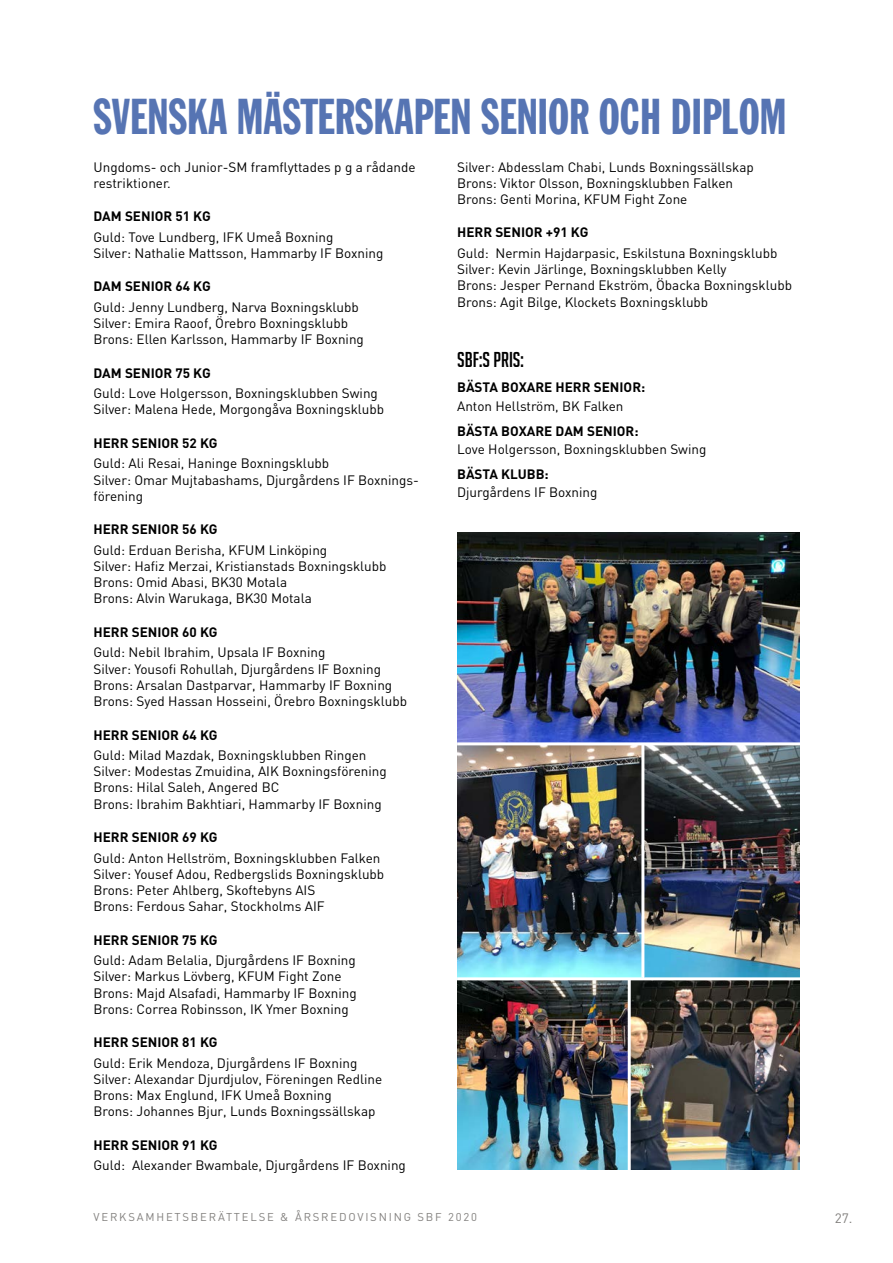
<style>
.page{position:relative;width:893px;height:1263px;background:#fff}
.page>*{position:absolute;margin:0;border:0;box-sizing:border-box;transform-origin:0 0}
.t1{font:49.5px "Franklin Gothic Extra Cond";color:#5674b3}
.t2{font:21px "Big Noodle Titling";color:#000}
.t3{font:13.5px/16.2px "DIN";color:#000}
.t4{font:700 13.5px "DIN";color:#000}
.t5{font:13.5px "DIN";color:#83817f}
.t6{font:11.25px "DIN";letter-spacing:.16em;color:#83817f}
</style>
<div class="page">
<img style="left:457px;top:980px;width:342px;height:189px">
<img style="left:644px;top:745px;width:155px;height:232px">
<img style="left:457px;top:533px;width:342px;height:209px">
<img style="left:457px;top:745px;width:184px;height:232px">
<hr style="left:628px;top:978px;width:3px;height:194px;background:#fff">
<h1 class="t1" style="left:94px;top:90px;width:694px">SVENSKA MÄSTERSKAPEN SENIOR OCH DIPLOM</h1>
<p class="t3" style="left:94px;top:158px;width:323px">Ungdoms- och Junior-SM framflyttades p g a rådande restriktioner.</p>
<p class="t4" style="left:94px;top:208px;width:119px">DAM SENIOR 51 KG</p>
<p class="t3" style="left:94px;top:228px;width:291px">Guld: Tove Lundberg, IFK Umeå Boxning<br>Silver: Nathalie Mattsson, Hammarby IF Boxning</p>
<p class="t4" style="left:94px;top:278px;width:119px">DAM SENIOR 64 KG</p>
<p class="t3" style="left:94px;top:299px;width:272px">Guld: Jenny Lundberg, Narva Boxningsklubb<br>Silver: Emira Raoof, Örebro Boxningsklubb<br>Brons: Ellen Karlsson, Hammarby IF Boxning</p>
<p class="t4" style="left:94px;top:364px;width:119px">DAM SENIOR 75 KG</p>
<p class="t3" style="left:94px;top:385px;width:292px">Guld: Love Holgersson, Boxningsklubben Swing<br>Silver: Malena Hede, Morgongåva Boxningsklubb</p>
<p class="t4" style="left:94px;top:434px;width:126px">HERR SENIOR 52 KG</p>
<p class="t3" style="left:94px;top:455px;width:327px">Guld: Ali Resai, Haninge Boxningsklubb<br>Silver: Omar Mujtabashams, Djurgårdens IF Boxnings&shy;förening</p>
<p class="t4" style="left:94px;top:521px;width:126px">HERR SENIOR 56 KG</p>
<p class="t3" style="left:94px;top:542px;width:295px">Guld: Erduan Berisha, KFUM Linköping<br>Silver: Hafiz Merzai, Kristianstads Boxningsklubb Brons: Omid Abasi, BK30 Motala<br>Brons: Alvin Warukaga, BK30 Motala</p>
<p class="t4" style="left:94px;top:623px;width:126px">HERR SENIOR 60 KG</p>
<p class="t3" style="left:94px;top:644px;width:315px">Guld: Nebil Ibrahim, Upsala IF Boxning<br>Silver: Yousofi Rohullah, Djurgårdens IF Boxning Brons: Arsalan Dastparvar, Hammarby IF Boxning Brons: Syed Hassan Hosseini, Örebro Boxningsklubb</p>
<p class="t4" style="left:94px;top:726px;width:126px">HERR SENIOR 64 KG</p>
<p class="t3" style="left:94px;top:747px;width:295px">Guld: Milad Mazdak, Boxningsklubben Ringen Silver: Modestas Zmuidina, AIK Boxningsförening Brons: Hilal Saleh, Angered BC<br>Brons: Ibrahim Bakhtiari, Hammarby IF Boxning</p>
<p class="t4" style="left:94px;top:828px;width:126px">HERR SENIOR 69 KG</p>
<p class="t3" style="left:94px;top:849px;width:292px">Guld: Anton Hellström, Boxningsklubben Falken Silver: Yousef Adou, Redbergslids Boxningsklubb Brons: Peter Ahlberg, Skoftebyns AIS<br>Brons: Ferdous Sahar, Stockholms AIF</p>
<p class="t4" style="left:94px;top:931px;width:126px">HERR SENIOR 75 KG</p>
<p class="t3" style="left:94px;top:952px;width:265px">Guld: Adam Belalia, Djurgårdens IF Boxning Silver: Markus Lövberg, KFUM Fight Zone Brons: Majd Alsafadi, Hammarby IF Boxning Brons: Correa Robinsson, IK Ymer Boxning</p>
<p class="t4" style="left:94px;top:1033px;width:126px">HERR SENIOR 81 KG</p>
<p class="t3" style="left:94px;top:1054px;width:290px">Guld: Erik Mendoza, Djurgårdens IF Boxning Silver: Alexandar Djurdjulov, Föreningen Redline Brons: Max Englund, IFK Umeå Boxning<br>Brons: Johannes Bjur, Lunds Boxningssällskap</p>
<p class="t4" style="left:94px;top:1136px;width:126px">HERR SENIOR 91 KG</p>
<p class="t3" style="left:94px;top:1157px;width:314px">Guld: Alexander Bwambale, Djurgårdens IF Boxning</p>
<p class="t3" style="left:457px;top:158px;width:298px">Silver: Abdesslam Chabi, Lunds Boxningssällskap<br>Brons: Viktor Olsson, Boxningsklubben Falken<br>Brons: Genti Morina, KFUM Fight Zone</p>
<p class="t4" style="left:457px;top:224px;width:133px">HERR SENIOR +91 KG</p>
<p class="t3" style="left:457px;top:245px;width:337px">Guld: Nermin Hajdarpasic, Eskilstuna Boxningsklubb Silver: Kevin Järlinge, Boxningsklubben Kelly<br>Brons: Jesper Pernand Ekström, Öbacka Boxningsklubb Brons: Agit Bilge, Klockets Boxningsklubb</p>
<h2 class="t2" style="left:457px;top:348px;width:68px">SBF:s PRIS:</h2>
<p class="t4" style="left:457px;top:379px;width:190px">BÄSTA BOXARE HERR SENIOR:</p>
<p class="t3" style="left:457px;top:397px;width:168px">Anton Hellström, BK Falken</p>
<p class="t4" style="left:457px;top:422px;width:183px">BÄSTA BOXARE DAM SENIOR:</p>
<p class="t3" style="left:457px;top:441px;width:251px">Love Holgersson, Boxningsklubben Swing</p>
<p class="t4" style="left:457px;top:465px;width:93px">BÄSTA KLUBB:</p>
<p class="t3" style="left:457px;top:484px;width:142px">Djurgårdens IF Boxning</p>
<p class="t6" style="left:94px;top:1210px;width:385px">VERKSAMHETSBERÄTTELSE &amp; ÅRSREDOVISNING SBF 2020</p>
<p class="t5" style="left:835px;top:1209px;width:19px">27.</p>
</div>
